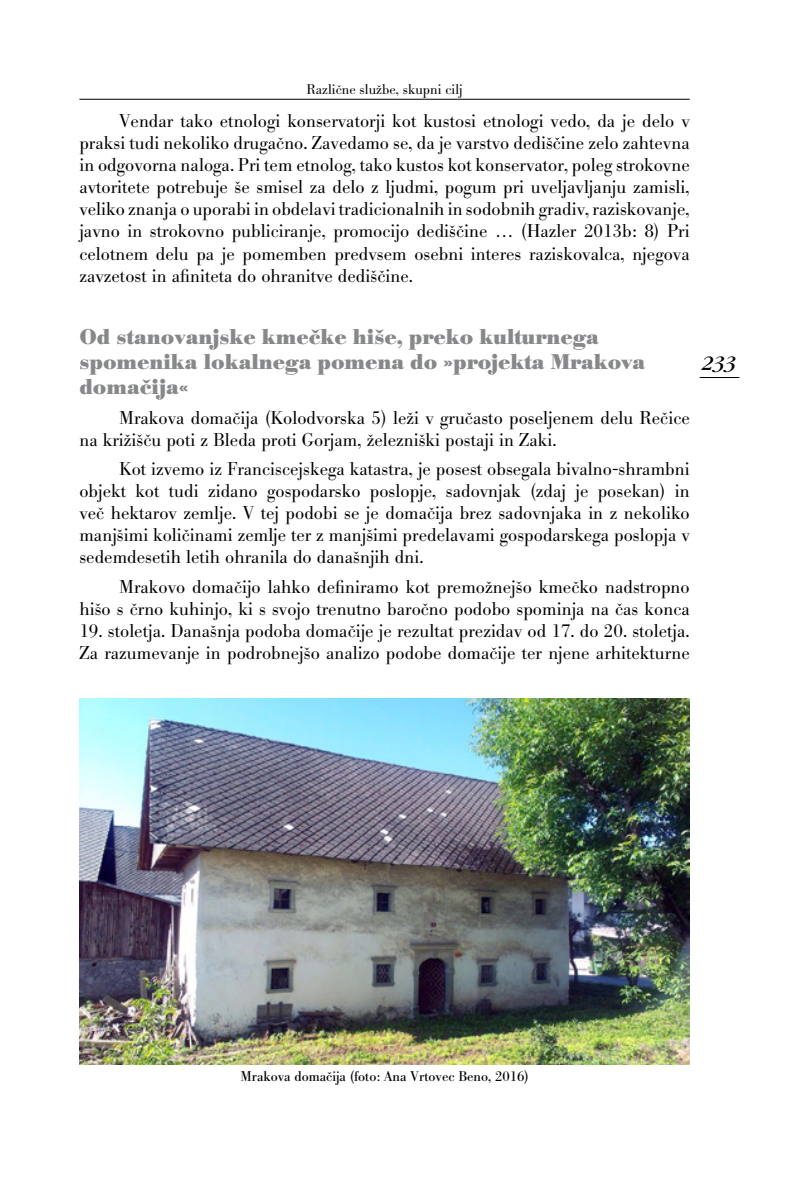
<style>
.page{position:relative;width:794px;height:1191px;background:#fff}
.page>*{position:absolute;margin:0;border:0;box-sizing:border-box;transform-origin:0 0}
.t1{font:700 21px/25.2px "MM Bodoni BE";color:#87888a}
.t2{font:italic 21px "MM Garamond IT Cby BT";color:#000}
.t3{font:300 18.38px/22.1px "MM Bodoni BE";color:#000;text-align:justify}
.t4{font:14px "MM Bodoni BE";color:#000}
.t5{font:300 14px "MM Bodoni BE";color:#000}
</style>
<div class="page">
<hr style="left:79px;top:99px;width:611px;height:1px;background:#000">
<hr style="left:699px;top:377px;width:40px;height:1px;background:#000">
<img style="left:79px;top:699px;width:611px;height:365px">
<p class="t5" style="left:306px;top:82px;width:158px">Razli~ne slu`be, skupni cilj</p>
<p class="t3" style="left:79px;top:110px;width:612px;text-indent:40px">Vendar tako etnologi konservatorji kot kustosi etnologi vedo, da je delo v praksi tudi nekoliko druga~no. Zavedamo se, da je varstvo dedi{~ine zelo zahtevna in odgovorna naloga. Pri tem etnolog, tako kustos kot konservator, poleg strokovne avtoritete potrebuje {e smisel za delo z ljudmi, pogum pri uveljavljanju zamisli, veliko znanja o uporabi in obdelavi tradicionalnih in sodobnih gradiv, raziskovanje, javno in strokovno publiciranje, promocijo dedi{~ine … (Hazler 2013b: 8) Pri celotnem delu pa je pomemben predvsem osebni interes raziskovalca, njegova zavzetost in afiniteta do ohranitve dedi{~ine.</p>
<p class="t1" style="left:79px;top:324px;width:567px">Od stanovanjske kme~ke hi{e, preko kulturnega spomenika lokalnega pomena do »projekta Mrakova doma~ija«</p>
<p class="t3" style="left:79px;top:407px;width:612px;text-indent:40px">Mrakova doma~ija (Kolodvorska 5) le`i v gru~asto poseljenem delu Re~ice na kri`i{~u poti z Bleda proti Gorjam, `elezni{ki postaji in Zaki.</p>
<p class="t3" style="left:79px;top:458px;width:612px;text-indent:40px">Kot izvemo iz Franciscejskega katastra, je posest obsegala bivalno-shrambni objekt kot tudi zidano gospodarsko poslopje, sadovnjak (zdaj je posekan) in ve~ hektarov zemlje. V tej podobi se je doma~ija brez sadovnjaka in z nekoliko manj{imi koli~inami zemlje ter z manj{imi predelavami gospodarskega poslopja v sedemdesetih letih ohranila do dana{njih dni.</p>
<p class="t3" style="left:79px;top:576px;width:612px;text-align:right">Mrakovo doma~ijo lahko definiramo kot premo`nej{o kme~ko nadstropno<br>hi{o s ~rno kuhinjo, ki s svojo trenutno baro~no podobo spominja na ~as konca</p>
<p class="t3" style="left:79px;top:620px;width:612px">19. stoletja. Dana{nja podoba doma~ije je rezultat prezidav od 17. do 20. stoletja.<br>Za razumevanje in podrobnej{o analizo podobe doma~ije ter njene arhitekturne</p>
<p class="t2" style="left:702px;top:351px;width:36px">233</p>
<p class="t4" style="left:240px;top:1068px;width:290px">Mrakova doma~ija (foto: Ana Vrtovec Beno, 2016)</p>
</div>
